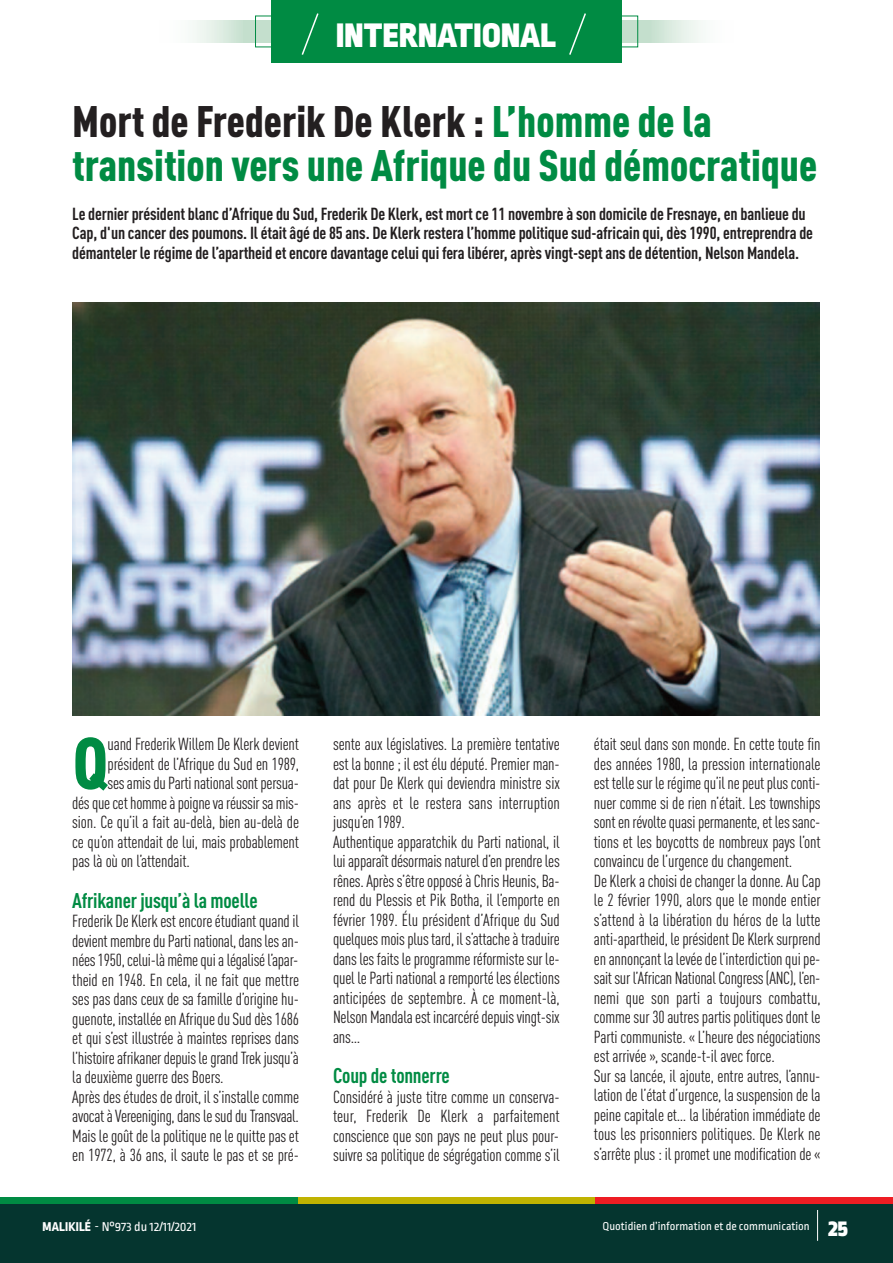
<style>
.page{position:relative;width:893px;height:1263px;background:#fff}
.page>*{position:absolute;margin:0;border:0;box-sizing:border-box;transform-origin:0 0}
.t1{font:900 condensed 72px "DIN Pro";color:#008b43}
.t2{font:900 condensed 43.5px/43.5px "DIN Pro";color:#008b43}
.t3{font:900 36px "Ropa Sans Pro";letter-spacing:.01em;color:#fff}
.t4{font:700 condensed 21px "DIN Pro";letter-spacing:-.01em;color:#008b43}
.t5{font:condensed 17.25px/19.5px "DIN Pro";letter-spacing:-.01em;color:#231f20}
.t6{font:700 condensed 17.25px/19.5px "DIN Pro";letter-spacing:-.01em;color:#231f20}
.t7{font:13.5px "Ropa Sans Pro";color:#fff}
.t8{font:12px "Ropa Sans Pro";color:#fff}
.s1{color:#231f20}
.s2{font-weight:800}
.s3{font-weight:900;font-size:24px}
</style>
<div class="page">
<div style="left:0;top:1203px;width:893px;height:60px;background:#05352f"></div>
<div style="left:0;top:1197px;width:298px;height:6px;background:#008b43"></div>
<div style="left:298px;top:1197px;width:297px;height:6px;background:#c0b301"></div>
<div style="left:595px;top:1197px;width:298px;height:6px;background:#ee1d23"></div>
<hr style="left:817px;top:1210px;width:1px;height:31px;background:#fff">
<div style="left:243px;top:20px;width:407px;height:23px;background:#c4dfcd"></div>
<div style="left:271px;top:0;width:351px;height:63px;background:#008b43"></div>
<svg style="left:301px;top:13px;width:18px;height:42px"></svg>
<svg style="left:569px;top:13px;width:17px;height:42px"></svg>
<div style="left:159px;top:20px;width:84px;height:23px;background:linear-gradient(to right,#fff,#cfe5d6)"></div>
<div style="left:650px;top:20px;width:83px;height:23px;background:linear-gradient(to right,#cde3d4,#fff)"></div>
<img style="left:72px;top:302px;width:747px;height:413px">
<h3 class="t3" style="left:336px;top:23px;width:221px">INTERNATIONAL</h3>
<h2 class="t2" style="left:72px;top:104px;width:746px"><span class="s1">Mort de Frederik De Klerk :</span> L’homme de la transition vers une Afrique du Sud démocratique</h2>
<p class="t6" style="left:72px;top:205px;width:742px">Le dernier président blanc d’Afrique du Sud, Frederik De Klerk, est mort ce 11 novembre à son domicile de Fresnaye, en banlieue du<br>Cap, d'un cancer des poumons. Il était âgé de 85 ans. De Klerk restera l’homme politique sud-africain qui, dès 1990, entreprendra de démanteler le régime de l’apartheid et encore davantage celui qui fera libérer, après vingt-sept ans de détention, Nelson Mandela.</p>
<h1 class="t1" style="left:73px;top:738px;width:36px">Q</h1>
<p class="t5" style="left:108px;top:736px;width:193px">uand Frederik Willem De Klerk devient</p>
<p class="t5" style="left:108px;top:755px;width:193px">président de l’Afrique du Sud en 1989,</p>
<p class="t5" style="left:108px;top:775px;width:193px">sesamisdu Partinationalsontpersua-</p>
<p class="t5" style="left:72px;top:794px;width:228px">désquecethommeàpoignevaréussirsamis-</p>
<p class="t5" style="left:72px;top:814px;width:228px">sion. Ce qu’il a fait au-delà, bien au-delà de</p>
<p class="t5" style="left:72px;top:833px;width:228px">ce qu’on attendait de lui, mais probablement</p>
<p class="t5" style="left:72px;top:853px;width:119px">pas là où on l’attendait.</p>
<p class="t4" style="left:72px;top:893px;width:187px">Afrikaner jusqu’à la moelle</p>
<p class="t5" style="left:72px;top:913px;width:228px">Frederik De Klerk est encore étudiant quand il devientmembredu Partinational,danslesan&shy;nées1950,celui-làmêmequialégalisél’apar&shy;theid en 1948. En cela, il ne fait que mettre ses pas dans ceux de sa famille d’origine hu&shy;guenote, installée en Afrique du Sud dès 1686 et qui s’est illustrée à maintes reprises dans l’histoireafrikanerdepuislegrandTrekjusqu’à la deuxième guerre des Boers.<br>Après des études de droit, il s’installe comme avocatàVereeniging,danslesudduTransvaal.<br>Mais le goût de la politique ne le quitte pas et en 1972, à 36 ans, il saute le pas et se pré-</p>
<p class="t5" style="left:333px;top:736px;width:228px">sente aux législatives. La première tentative est la bonne ; il est élu député. Premier man&shy;dat pour De Klerk qui deviendra ministre six ans après et le restera sans interruption jusqu’en 1989.<br>Authentique apparatchik du Parti national, il luiapparaîtdésormaisnatureld’enprendreles rênes.Aprèss’êtreopposéàChris Heunis, Ba&shy;rend du Plessis et Pik Botha, il l’emporte en février 1989. Élu président d’Afrique du Sud quelquesmoisplustard, ils’attacheàtraduire danslesfaitsleprogrammeréformistesur le&shy;quel le Parti national a remporté les élections anticipées de septembre. À ce moment-là, Nelson Mandalaest incarcérédepuisvingt-six ans…</p>
<p class="t4" style="left:333px;top:1068px;width:118px">Coup de tonnerre</p>
<p class="t5" style="left:333px;top:1088px;width:228px;text-align:justify">Considéré à juste titre comme un conserva&shy;teur, Frederik De Klerk a parfaitement conscience que son pays ne peut plus pour&shy;suivre sa politique de ségrégation comme s’il</p>
<p class="t5" style="left:594px;top:736px;width:228px">était seul dans son monde. En cette toute fin des années 1980, la pression internationale est tellesur lerégimequ’ilnepeutplusconti&shy;nuer comme si de rien n’était. Les townships sontenrévoltequasipermanente,et lessanc&shy;tions et les boycotts de nombreux pays l’ont convaincu de l’urgence du changement.<br>De Klerk a choisi de changer la donne. Au Cap le 2 février 1990, alors que le monde entier s’attend à la libération du héros de la lutte anti-apartheid, leprésident De Klerksurprend en annonçant la levée de l’interdiction qui pe&shy;saitsur l’African NationalCongress(ANC), l’en&shy;nemi que son parti a toujours combattu, comme sur 30 autres partis politiques dont le Parti communiste. « L’heure des négociations est arrivée », scande-t-il avec force.<br>Sur sa lancée, il ajoute, entre autres, l’annu&shy;lation de l’état d’urgence, la suspension de la peine capitale et… la libération immédiate de tous les prisonniers politiques. De Klerk ne s’arrête plus : il promet une modification de «</p>
<p class="t7" style="left:43px;top:1222px;width:155px"><span class="s2">MALIKILé</span> - N°973 du 12/11/2021</p>
<p class="t8" style="left:603px;top:1222px;width:247px">Quotidien d’information et de communication <span class="s3">25</span></p>
</div>
